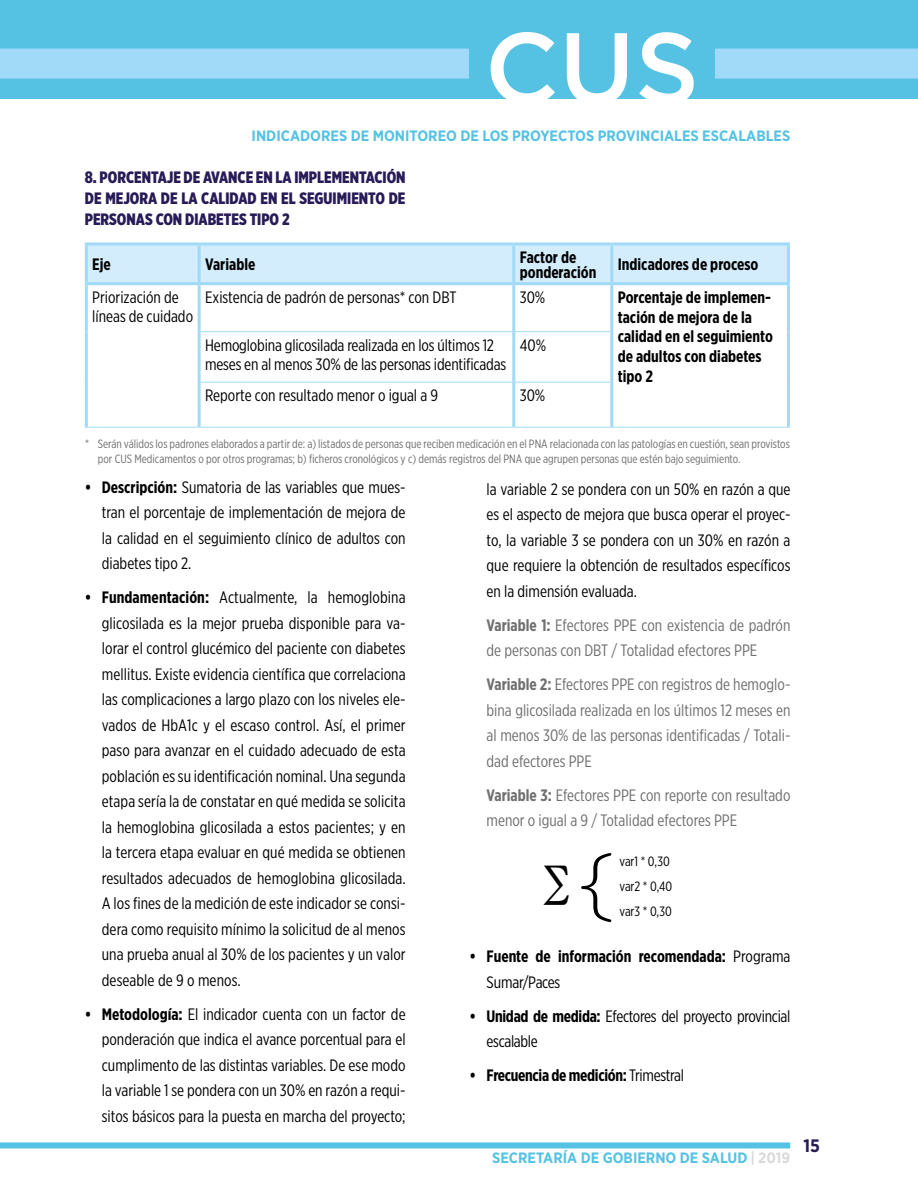
<style>
.page{position:relative;width:918px;height:1188px;background:#fff}
.page>*{position:absolute;margin:0;border:0;box-sizing:border-box;transform-origin:0 0}
.t1{font:500 100.5px "Gotham";color:#fff}
.t2{font:300 81px "Gotham Rounded";color:#000}
.t3{font:700 18px "Gotham Narrow";color:#281b57}
.t4{font:16.5px/25.5px "Gotham X Narrow";color:#000;text-align:justify}
.t5{font:16.5px/25.5px "Gotham X Narrow";color:#706f6f}
.t6{font:700 16.5px/19.8px "Gotham X Narrow";color:#000}
.t7{font:900 16.5px/21px "Gotham X Narrow";color:#281b57;text-align:justify}
.t8{font:16.5px/25.5px "Gotham X Narrow";letter-spacing:-.02em;color:#000}
.t9{font:700 16.5px "Gotham X Narrow";letter-spacing:-.02em;color:#000}
.t10{font:700 15px "Gotham Narrow";color:#55c2e3}
.t11{font:13.5px/25px "Gotham X Narrow";color:#000}
.t12{font:12px/15px "Gotham X Narrow";color:#706f6f}
.s1{font-weight:700}
.s2{font-weight:400}
.s3{color:#dadada}
</style>
<div class="page">
<div style="left:0;top:0;width:918px;height:99px;background:#55c2e3"></div>
<div style="left:0;top:1142px;width:790px;height:6px;background:#55c2e3"></div>
<div style="left:0;top:49px;width:918px;height:30px;background:#a1daf8"></div>
<div style="left:469px;top:18px;width:246px;height:80px;background:#55c2e3"></div>
<div style="left:88px;top:245px;width:699px;height:37px;background:#d4edfc"></div>
<hr style="left:512px;top:285px;width:3px;height:46px;background:#a1daf8">
<hr style="left:610px;top:285px;width:3px;height:47px;background:#a1daf8">
<hr style="left:787px;top:285px;width:3px;height:47px;background:#a1daf8">
<hr style="left:512px;top:332px;width:3px;height:50px;background:#a1daf8">
<hr style="left:610px;top:332px;width:3px;height:50px;background:#a1daf8">
<hr style="left:787px;top:332px;width:3px;height:50px;background:#a1daf8">
<hr style="left:512px;top:383px;width:3px;height:44px;background:#a1daf8">
<hr style="left:610px;top:382px;width:3px;height:45px;background:#a1daf8">
<hr style="left:787px;top:382px;width:3px;height:45px;background:#a1daf8">
<hr style="left:85px;top:285px;width:3px;height:47px;background:#a1daf8">
<hr style="left:85px;top:332px;width:3px;height:50px;background:#a1daf8">
<hr style="left:85px;top:382px;width:3px;height:45px;background:#a1daf8">
<hr style="left:198px;top:285px;width:3px;height:47px;background:#a1daf8">
<hr style="left:198px;top:332px;width:3px;height:50px;background:#a1daf8">
<hr style="left:198px;top:382px;width:3px;height:45px;background:#a1daf8">
<hr style="left:85px;top:242px;width:114px;height:3px;background:#a1daf8">
<hr style="left:85px;top:245px;width:3px;height:37px;background:#a1daf8">
<hr style="left:85px;top:282px;width:114px;height:3px;background:#a1daf8">
<hr style="left:199px;top:242px;width:315px;height:3px;background:#a1daf8">
<hr style="left:198px;top:245px;width:3px;height:37px;background:#a1daf8">
<hr style="left:514px;top:242px;width:98px;height:3px;background:#a1daf8">
<hr style="left:512px;top:245px;width:3px;height:37px;background:#a1daf8">
<hr style="left:612px;top:242px;width:178px;height:3px;background:#a1daf8">
<hr style="left:610px;top:245px;width:3px;height:37px;background:#a1daf8">
<hr style="left:787px;top:245px;width:3px;height:37px;background:#a1daf8">
<hr style="left:199px;top:282px;width:315px;height:3px;background:#a1daf8">
<hr style="left:514px;top:282px;width:98px;height:3px;background:#a1daf8">
<hr style="left:612px;top:282px;width:178px;height:3px;background:#a1daf8">
<hr style="left:85px;top:427px;width:114px;height:1px;background:#a1daf8">
<hr style="left:201px;top:331px;width:313px;height:1px;background:#a1daf8">
<hr style="left:514px;top:331px;width:96px;height:1px;background:#a1daf8">
<hr style="left:201px;top:382px;width:313px;height:1px;background:#a1daf8">
<hr style="left:514px;top:382px;width:96px;height:1px;background:#a1daf8">
<hr style="left:199px;top:427px;width:315px;height:1px;background:#a1daf8">
<hr style="left:514px;top:427px;width:98px;height:1px;background:#a1daf8">
<hr style="left:612px;top:427px;width:178px;height:1px;background:#a1daf8">
<h1 class="t1" style="left:485px;top:11px;width:216px">CUS</h1>
<p class="t10" style="left:252px;top:126px;width:540px">INDICADORES DE MONITOREO DE LOS PROYECTOS PROVINCIALES ESCALABLES</p>
<p class="t7" style="left:85px;top:167px;width:322px">8. PORCENTAJE DE AVANCE EN LA IMPLEMENTACIÓN DE MEJORA DE LA CALIDAD EN EL SEGUIMIENTO DE PERSONAS CON DIABETES TIPO 2</p>
<p class="t6" style="left:92px;top:255px;width:20px">Eje</p>
<p class="t6" style="left:205px;top:255px;width:52px">Variable</p>
<p class="t6" style="left:520px;top:250px;width:78px;line-height:14.5px">Factor de ponderación</p>
<p class="t6" style="left:618px;top:255px;width:142px">Indicadores de proceso</p>
<p class="t4" style="left:92px;top:287px;width:102px;line-height:19.5px">Priorización de líneas de cuidado</p>
<p class="t4" style="left:205px;top:284px;width:253px">Existencia de padrón de personas* con DBT</p>
<p class="t4" style="left:520px;top:284px;width:27px">30%</p>
<p class="t6" style="left:618px;top:287px;width:157px">Porcentaje de implemen&shy;tación de mejora de la calidad en el seguimiento de adultos con diabetes tipo 2</p>
<p class="t4" style="left:205px;top:335px;width:303px;line-height:19.5px">Hemoglobina glicosilada realizada en los últimos 12 meses en al menos 30% de las personas identificadas</p>
<p class="t4" style="left:520px;top:332px;width:28px">40%</p>
<p class="t4" style="left:205px;top:383px;width:235px">Reporte con resultado menor o igual a 9</p>
<p class="t4" style="left:520px;top:383px;width:27px">30%</p>
<p class="t12" style="left:98px;top:436px;width:694px;text-indent:-13px">* Serán válidos los padrones elaborados a partir de: a) listados de personas que reciben medicación en el PNA relacionada con las patologías en cuestión, sean provistos por CUS Medicamentos o por otros programas; b) ficheros cronológicos y c) demás registros del PNA que agrupen personas que estén bajo seguimiento.</p>
<p class="t4" style="left:102px;top:474px;width:305px;text-indent:-17px"><span class="s1">• Descripción:</span> Sumatoria de las variables que mues&shy;tran el porcentaje de implementación de mejora de la calidad en el seguimiento clínico de adultos con diabetes tipo 2.</p>
<p class="t4" style="left:102px;top:584px;width:305px;text-indent:-17px"><span class="s1">• Fundamentación:</span> Actualmente, la hemoglobina glicosilada es la mejor prueba disponible para va&shy;lorar el control glucémico del paciente con diabetes mellitus. Existe evidencia científica que correlaciona las complicaciones a largo plazo con los niveles ele&shy;vados de HbA1c y el escaso control. Así, el primer paso para avanzar en el cuidado adecuado de esta población es su identificación nominal. Una segunda etapa sería la de constatar en qué medida se solicita la hemoglobina glicosilada a estos pacientes; y en la tercera etapa evaluar en qué medida se obtienen resultados adecuados de hemoglobina glicosilada.<br>A los fines de la medición de este indicador se consi&shy;dera como requisito mínimo la solicitud de al menos una prueba anual al 30% de los pacientes y un valor deseable de 9 o menos.</p>
<p class="t4" style="left:102px;top:1001px;width:305px;text-indent:-17px"><span class="s1">• Metodología:</span> El indicador cuenta con un factor de ponderación que indica el avance porcentual para el cumplimento de las distintas variables. De ese modo la variable 1 se pondera con un 30% en razón a requi&shy;sitos básicos para la puesta en marcha del proyecto;</p>
<p class="t4" style="left:487px;top:476px;width:305px">la variable 2 se pondera con un 50% en razón a que es el aspecto de mejora que busca operar el proyec&shy;to, la variable 3 se pondera con un 30% en razón a que requiere la obtención de resultados específicos en la dimensión evaluada.</p>
<p class="t5" style="left:487px;top:612px;width:305px"><span class="s1">Variable 1:</span> Efectores PPE con existencia de padrón de personas con DBT / Totalidad efectores PPE</p>
<p class="t5" style="left:487px;top:671px;width:305px;text-align:justify"><span class="s1">Variable 2:</span> Efectores PPE con registros de hemoglo&shy;bina glicosilada realizada en los últimos 12 meses en al menos 30% de las personas identificadas / Totali&shy;dad efectores PPE</p>
<p class="t5" style="left:487px;top:782px;width:305px"><span class="s1">Variable 3:</span> Efectores PPE con reporte con resultado menor o igual a 9 / Totalidad efectores PPE</p>
<h2 class="t2" style="left:542px;top:828px;width:75px">∑{</h2>
<p class="t11" style="left:620px;top:849px;width:54px">var1 * 0,30 var2 * 0,40 var3 * 0,30</p>
<p class="t6" style="left:487px;top:944px;width:305px;line-height:25.5px;text-indent:-17px">• Fuente de información recomendada: <span class="s2">Programa<br>Sumar/Paces</span></p>
<p class="t8" style="left:487px;top:1003px;width:305px;text-indent:-17px"><span class="s1">• Unidad de medida:</span> Efectores del proyecto provincial escalable</p>
<p class="t9" style="left:470px;top:1065px;width:216px">• Frecuencia de medición: <span class="s2">Trimestral</span></p>
<p class="t10" style="left:492px;top:1148px;width:300px">SECRETARÍA DE GOBIERNO DE SALUD <span class="s3">| 2019</span></p>
<p class="t3" style="left:803px;top:1134px;width:18px">15</p>
</div>
